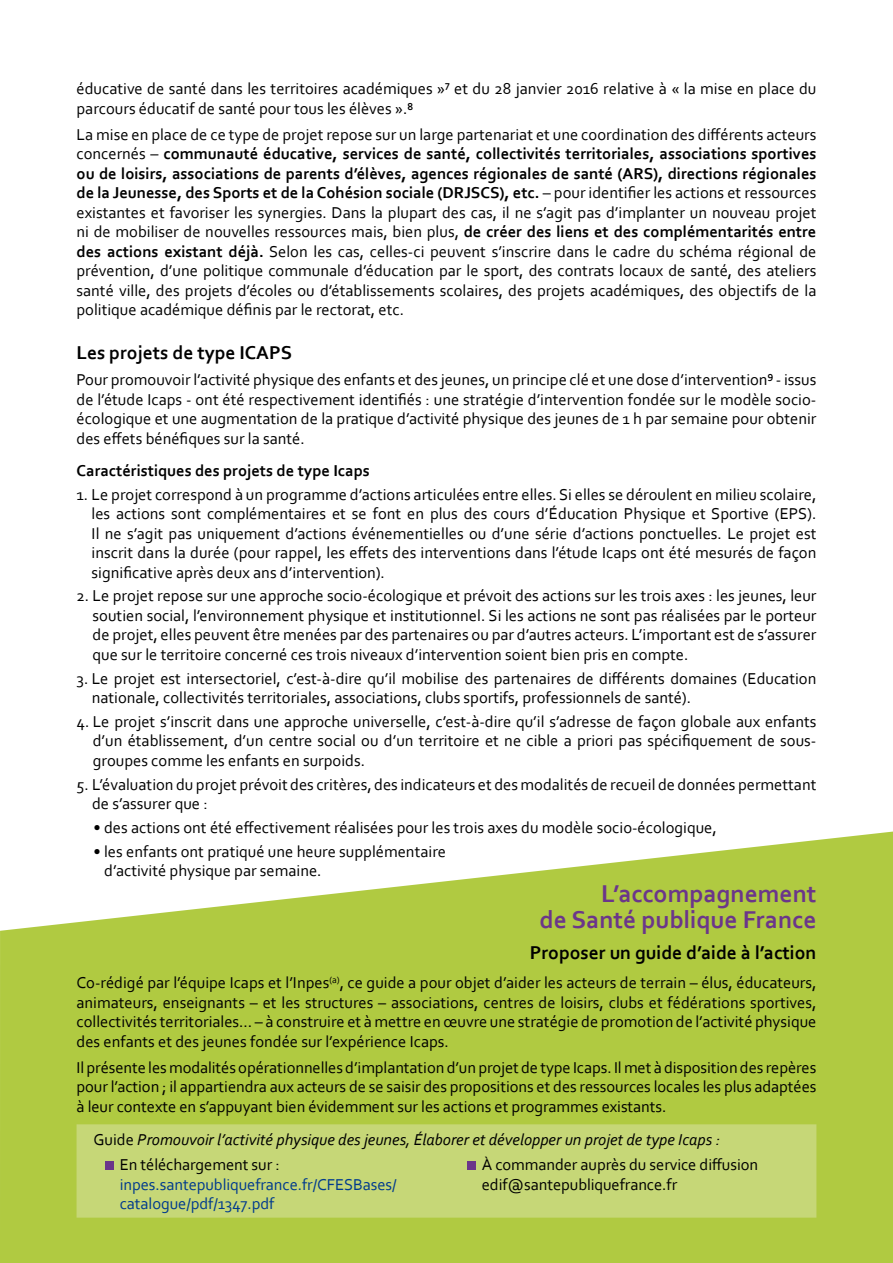
<style>
.page{position:relative;width:893px;height:1263px;background:#fff}
.page>*{position:absolute;margin:0;border:0;box-sizing:border-box;transform-origin:0 0}
.t1{font:700 25.5px/26px "Corbel";color:#6b368a;text-align:right}
.t2{font:700 19.5px "Corbel";color:#000}
.t3{font:16.5px/19.5px "Corbel";color:#000;text-align:justify}
.t4{font:italic 16.5px/25px "Corbel";color:#000}
.t5{font:16.5px/19.5px "Corbel";letter-spacing:-.005em;color:#003a8d}
.t6{font:700 16.5px "Corbel";color:#000}
.s1{font-weight:700}
.s2{font-style:normal}
</style>
<div class="page">
<svg style="left:0;top:831px;width:893px;height:432px;background:#bbd15b"></svg>
<div style="left:77px;top:1124px;width:739px;height:93px;background:#c6d777"></div>
<div style="left:105px;top:1162px;width:8px;height:8px;background:#6b368a"></div>
<div style="left:468px;top:1162px;width:8px;height:8px;background:#6b368a"></div>
<p class="t3" style="left:77px;top:79px;width:741px">éducative de santé dans les territoires académiques »⁷ et du 28 janvier 2016 relative à « la mise en place du parcours éducatif de santé pour tous les élèves ».⁸</p>
<p class="t3" style="left:77px;top:124px;width:741px">La mise en place de ce type de projet repose sur un large partenariat et une coordination des différents acteurs concernés – <span class="s1">communauté éducative, services de santé, collectivités territoriales, associations sportives ou de loisirs, associations de parents d’élèves, agences régionales de santé (ARS), directions régionales de la Jeunesse, des Sports et de la Cohésion sociale (DRJSCS), etc.</span> – pour identifier les actions et ressources existantes et favoriser les synergies. Dans la plupart des cas, il ne s’agit pas d’implanter un nouveau projet ni de mobiliser de nouvelles ressources mais, bien plus, <span class="s1">de créer des liens et des complémentarités entre des actions existant déjà.</span> Selon les cas, celles-ci peuvent s’inscrire dans le cadre du schéma régional de prévention, d’une politique communale d’éducation par le sport, des contrats locaux de santé, des ateliers santé ville, des projets d’écoles ou d’établissements scolaires, des projets académiques, des objectifs de la politique académique définis par le rectorat, etc.</p>
<p class="t2" style="left:77px;top:341px;width:217px">Les projets de type ICAPS</p>
<p class="t3" style="left:77px;top:369px;width:741px">Pour promouvoir l’activité physique des enfants et des jeunes, un principe clé et une dose d’intervention⁹ - issus de l’étude Icaps - ont été respectivement identifiés : une stratégie d’intervention fondée sur le modèle socio&shy;écologique et une augmentation de la pratique d’activité physique des jeunes de 1 h par semaine pour obtenir des effets bénéfiques sur la santé.</p>
<p class="t6" style="left:77px;top:460px;width:295px">Caractéristiques des projets de type Icaps</p>
<p class="t3" style="left:92px;top:484px;width:726px;text-indent:-15px">1. Le projet correspond à un programme d’actions articulées entre elles. Si elles se déroulent en milieu scolaire, les actions sont complémentaires et se font en plus des cours d’Éducation Physique et Sportive (EPS).<br>Il ne s’agit pas uniquement d’actions événementielles ou d’une série d’actions ponctuelles. Le projet est inscrit dans la durée (pour rappel, les effets des interventions dans l’étude Icaps ont été mesurés de façon significative après deux ans d’intervention).</p>
<p class="t3" style="left:93px;top:586px;width:725px;text-indent:-16px">2. Le projet repose sur une approche socio-écologique et prévoit des actions sur les trois axes : les jeunes, leur soutien social, l’environnement physique et institutionnel. Si les actions ne sont pas réalisées par le porteur de projet, elles peuvent être menées par des partenaires ou par d’autres acteurs. L’important est de s’assurer que sur le territoire concerné ces trois niveaux d’intervention soient bien pris en compte.</p>
<p class="t3" style="left:92px;top:668px;width:726px;text-indent:-15px">3. Le projet est intersectoriel, c’est-à-dire qu’il mobilise des partenaires de différents domaines (Education nationale, collectivités territoriales, associations, clubs sportifs, professionnels de santé).</p>
<p class="t3" style="left:93px;top:711px;width:725px;text-indent:-16px">4. Le projet s’inscrit dans une approche universelle, c’est-à-dire qu’il s’adresse de façon globale aux enfants d’un établissement, d’un centre social ou d’un territoire et ne cible a priori pas spécifiquement de sous&shy;groupes comme les enfants en surpoids.</p>
<p class="t3" style="left:92px;top:774px;width:726px;text-indent:-16px">5. L’évaluation du projet prévoit des critères, des indicateurs et des modalités de recueil de données permettant de s’assurer que :</p>
<p class="t3" style="left:94px;top:817px;width:625px">• des actions ont été effectivement réalisées pour les trois axes du modèle socio-écologique,</p>
<p class="t3" style="left:104px;top:841px;width:343px;text-indent:-11px">• les enfants ont pratiqué une heure supplémentaire d’activité physique par semaine.</p>
<h1 class="t1" style="left:540px;top:880px;width:278px">L’accompagnement<br>de Santé publique France</h1>
<p class="t2" style="left:530px;top:940px;width:288px">Proposer un guide d’aide à l’action</p>
<p class="t3" style="left:77px;top:972px;width:741px">Co-rédigé par l’équipe Icaps et l’Inpes<sup>(a)</sup>, ce guide a pour objet d’aider les acteurs de terrain – élus, éducateurs, animateurs, enseignants – et les structures – associations, centres de loisirs, clubs et fédérations sportives, collectivités territoriales… – à construire et à mettre en œuvre une stratégie de promotion de l’activité physique des enfants et des jeunes fondée sur l’expérience Icaps.</p>
<p class="t3" style="left:77px;top:1057px;width:741px">Il présente les modalités opérationnelles d’implantation d’un projet de type Icaps. Il met à disposition des repères pour l’action ; il appartiendra aux acteurs de se saisir des propositions et des ressources locales les plus adaptées à leur contexte en s’appuyant bien évidemment sur les actions et programmes existants.</p>
<p class="t4" style="left:120px;top:1127px;width:602px;text-indent:-26px"><span class="s2">Guide</span> Promouvoir l’activité physique des jeunes, Élaborer et développer un projet de type Icaps :<br><span class="s2">En téléchargement sur :</span></p>
<p class="t5" style="left:120px;top:1174px;width:278px">inpes.santepubliquefrance.fr/CFESBases/ catalogue/pdf/1347.pdf</p>
<p class="t3" style="left:482px;top:1154px;width:278px">À commander auprès du service diffusion edif@santepubliquefrance.fr</p>
</div>
